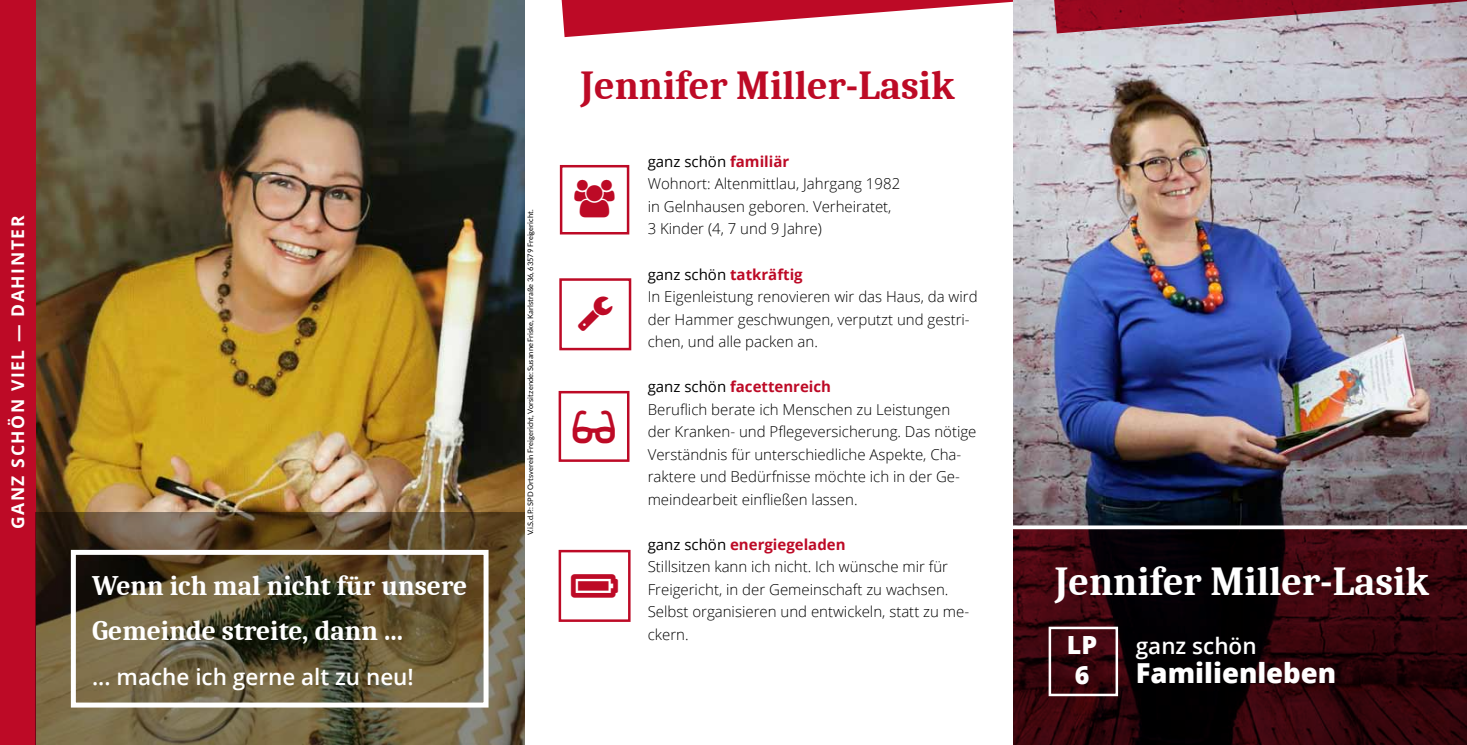
<style>
.page{position:relative;width:1467px;height:745px;background:#fff}
.page>*{position:absolute;margin:0;border:0;box-sizing:border-box;transform-origin:0 0}
.t1{font:700 40px "Caladea";color:#fff}
.t2{font:700 40px "Caladea";color:#bd0a26}
.t3{font:700 27.5px/45px "Caladea";color:#fff}
.t4{font:800 27.5px "Open Sans";color:#fff}
.t5{font:800 25px/30px "Open Sans";color:#fff;text-align:center}
.t6{font:600 22.5px "Open Sans";color:#fff}
.t7{font:700 17.5px "Open Sans";letter-spacing:.09em;color:#fff}
.t8{font:300 15px/22.5px "Open Sans";color:#000}
.t9{font:7.5px "Lato";color:#000}
.s1{font-weight:400}
.s2{font-weight:700;color:#bd0a26}
</style>
<div class="page">
<svg style="left:562px;top:0;width:451px;height:37px"></svg>
<img style="left:35px;top:0;width:489px;height:512px">
<img style="left:1013px;top:0;width:454px;height:525px">
<div style="left:0;top:0;width:35px;height:744px;background:#bd0a26"></div>
<svg style="left:1013px;top:529px;width:454px;height:215px;background:#250409"></svg>
<svg style="left:1013px;top:525px;width:454px;height:1px"></svg>
<div style="left:1049px;top:626px;width:69px;height:69px;border:2px solid #fff"></div>
<div style="left:560px;top:165px;width:69px;height:69px;border:2px solid #bd0a26"></div>
<div style="left:559px;top:278px;width:72px;height:72px;border:2px solid #bd0a26"></div>
<div style="left:559px;top:390px;width:70px;height:71px;border:2px solid #bd0a26"></div>
<div style="left:559px;top:549px;width:72px;height:72px;border:2px solid #bd0a26"></div>
<svg style="left:35px;top:512px;width:489px;height:232px;background:#615437"></svg>
<div style="left:71px;top:549px;width:418px;height:158px;border:5px solid #fff"></div>
<svg style="left:1051px;top:0;width:416px;height:33px;background:#a65969"></svg>
<p class="t7" style="left:5px;top:529px;width:315px;rotate:-90deg">Ganz schön viel — Dahinter</p>
<h2 class="t3" style="left:92px;top:562px;width:377px">Wenn ich mal nicht für unsere<br>Gemeinde streite, dann ...</h2>
<h3 class="t6" style="left:92px;top:661px;width:323px">... mache ich gerne alt zu neu!</h3>
<p class="t9" style="left:526px;top:535px;width:327px;rotate:-90deg">V.i.S.d.P.: SPD Ortsverein Freigericht, Vorsitzende: Susanne Friske, Karlstraße 36, 63579 Freigericht.</p>
<h1 class="t2" style="left:581px;top:61px;width:376px">Jennifer Miller-Lasik</h1>
<p class="t8" style="left:648px;top:150px;width:254px"><span class="s1">ganz schön</span> <span class="s2">familiär<br></span>Wohnort: Altenmittlau, Jahrgang 1982 in Gelnhausen geboren. Verheiratet,<br>3 Kinder (4, 7 und 9 Jahre)</p>
<p class="t8" style="left:648px;top:262px;width:331px"><span class="s1">ganz schön</span> <span class="s2">tatkräftig<br></span>In Eigenleistung renovieren wir das Haus, da wird der Hammer geschwungen, verputzt und gestri&shy;chen, und alle packen an.</p>
<p class="t8" style="left:648px;top:375px;width:330px"><span class="s1">ganz schön</span> <span class="s2">facettenreich<br></span>Beruflich berate ich Menschen zu Leistungen der Kranken- und Pflegeversicherung. Das nötige Verständnis für unterschiedliche Aspekte, Cha&shy;raktere und Bedürfnisse möchte ich in der Ge&shy;meindearbeit einfließen lassen.</p>
<p class="t8" style="left:648px;top:532px;width:323px"><span class="s1">ganz schön</span> <span class="s2">energiegeladen<br></span>Stillsitzen kann ich nicht. Ich wünsche mir für Freigericht, in der Gemeinschaft zu wachsen.<br>Selbst organisieren und entwickeln, statt zu me&shy;ckern.</p>
<h1 class="t1" style="left:1055px;top:556px;width:376px">Jennifer Miller-Lasik</h1>
<h3 class="t6" style="left:1136px;top:630px;width:122px">ganz schön</h3>
<h2 class="t4" style="left:1136px;top:651px;width:202px">Familienleben</h2>
<h3 class="t5" style="left:1067px;top:628px;width:32px">LP<br>6</h3>
</div>
